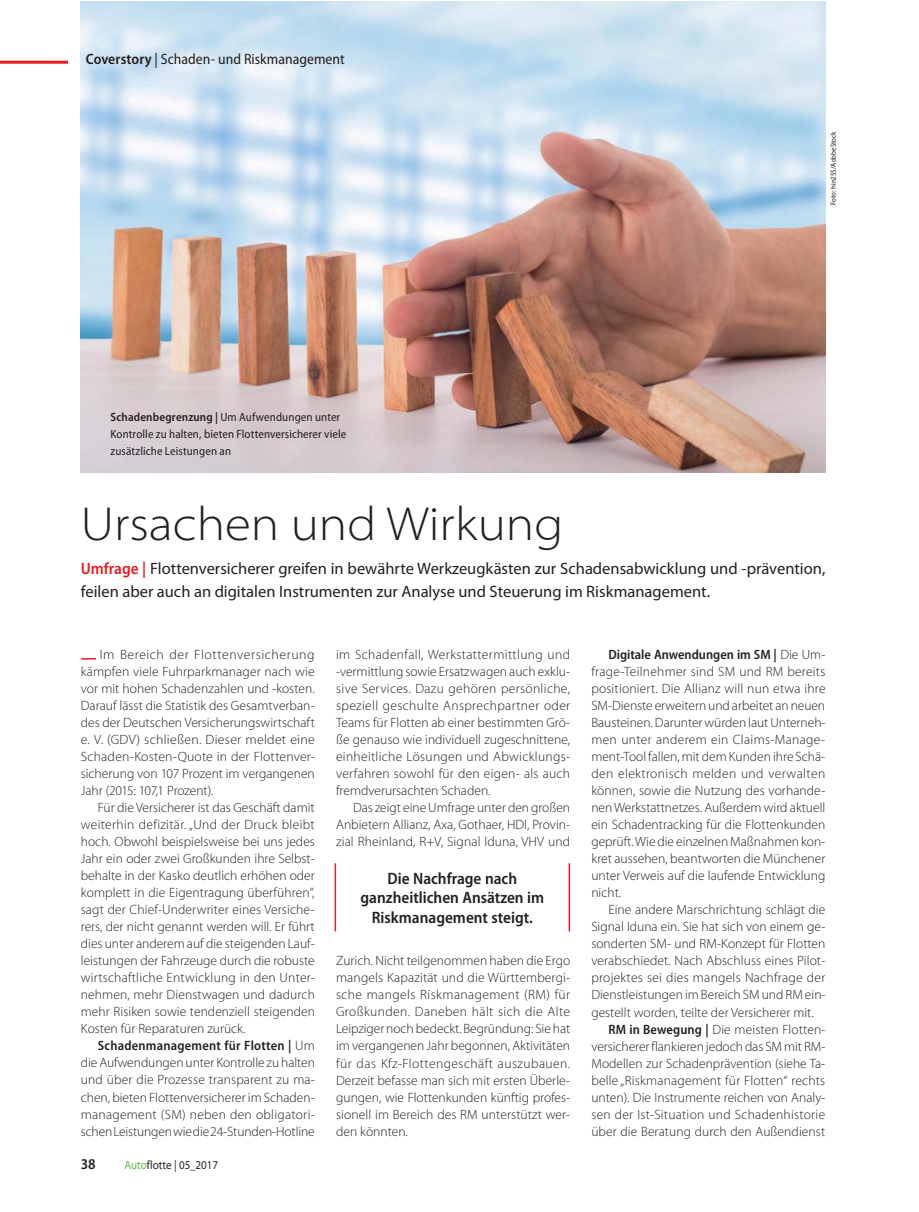
<style>
.page{position:relative;width:919px;height:1212px;background:#fff}
.page>*{position:absolute;margin:0;border:0;box-sizing:border-box;transform-origin:0 0}
.t1{font:300 semi-expanded 48px "Myriad Pro";color:#231f20}
.t2{font:16.5px/22.5px "Myriad Pro";color:#231f20}
.t3{font:600 semi-condensed 16.5px/19.5px "Myriad Pro";color:#231f20;text-align:center}
.t4{font:semi-condensed 15px "Myriad Pro";color:#231f20}
.t5{font:600 semi-condensed 15px "Myriad Pro";color:#231f20}
.t6{font:300 13.5px/17px "Myriad Pro";color:#231f20;text-align:justify}
.t7{font:300 13.5px "Myriad Pro";letter-spacing:.02em;color:#231f20}
.t8{font:semi-condensed 12px/17px "Myriad Pro";letter-spacing:.01em;color:#231f20}
.t9{font:semi-expanded 12px "Myriad Pro";color:#231f20;scale:.85 1}
.t10{font:semi-condensed 7.5px "Myriad Pro";color:#231f20}
.s1{font-weight:600}
.s2{font-weight:600;font-stretch:semi-condensed;color:#e61d24}
.s3{font-weight:600;font-stretch:semi-condensed}
.s4{color:#61b645}
</style>
<div class="page">
<img style="left:81px;top:2px;width:744px;height:470px">
<hr style="left:0;top:61px;width:68px;height:3px;background:#e61d24">
<hr style="left:334px;top:863px;width:2px;height:68px;background:#e61d24">
<hr style="left:568px;top:863px;width:2px;height:68px;background:#e61d24">
<p class="t4" style="left:86px;top:53px;width:260px"><span class="s1">Coverstory</span> | Schaden- und Riskmanagement</p>
<p class="t8" style="left:111px;top:410px;width:237px"><span class="s1">Schadenbegrenzung |</span> Um Aufwendungen unter<br>Kontrolle zu halten, bieten Flottenversicherer viele zusätzliche Leistungen an</p>
<p class="t10" style="left:830px;top:205px;width:74px;rotate:-90deg">Foto: hin255/AdobeStock</p>
<h1 class="t1" style="left:81px;top:506px;width:484px">Ursachen und Wirkung</h1>
<p class="t2" style="left:81px;top:559px;width:746px"><span class="s2">Umfrage |</span> Flottenversicherer greifen in bewährte Werkzeugkästen zur Schadensabwicklung und -prävention, feilen aber auch an digitalen Instrumenten zur Analyse und Steuerung im Riskmanagement.</p>
<p class="t6" style="left:81px;top:647px;width:235px;text-indent:19px">Im Bereich der Flottenversicherung kämpfen viele Fuhrparkmanager nach wie vor mit hohen Schadenzahlen und -kosten.<br>Darauf lässt die Statistik des Gesamtverban&shy;des der Deutschen Versicherungswirtschaft e. V. (GDV) schließen. Dieser meldet eine Schaden-Kosten-Quote in der Flottenver&shy;sicherung von 107 Prozent im vergangenen Jahr (2015: 107,1 Prozent).</p>
<p class="t6" style="left:81px;top:801px;width:235px;text-indent:17px">Für die Versicherer ist das Geschäft damit weiterhin defizitär. „Und der Druck bleibt hoch. Obwohl beispielsweise bei uns jedes Jahr ein oder zwei Großkunden ihre Selbst&shy;behalte in der Kasko deutlich erhöhen oder komplett in die Eigentragung überführen“, sagt der Chief-Underwriter eines Versiche&shy;rers, der nicht genannt werden will. Er führt dies unter anderem auf die steigenden Lauf&shy;leistungen der Fahrzeuge durch die robuste wirtschaftliche Entwicklung in den Unter&shy;nehmen, mehr Dienstwagen und dadurch mehr Risiken sowie tendenziell steigenden Kosten für Reparaturen zurück.</p>
<p class="t6" style="left:81px;top:1039px;width:236px;text-indent:17px"><span class="s3">Schadenmanagement für Flotten |</span> Um die Aufwendungen unter Kontrolle zu halten und über die Prozesse transparent zu ma&shy;chen, bieten Flottenversicherer im Schaden&shy;management (SM) neben den obligatori&shy;schen Leistungen wie die 24-Stunden-Hotline</p>
<p class="t5" style="left:81px;top:1159px;width:16px">38</p>
<p class="t9" style="left:124px;top:1158px;width:112px"><span class="s4">Auto</span>flotte | 05_2017</p>
<p class="t6" style="left:336px;top:647px;width:235px">im Schadenfall, Werkstattermittlung und -vermittlung sowie Ersatzwagen auch exklu&shy;sive Services. Dazu gehören persönliche, speziell geschulte Ansprechpartner oder Teams für Flotten ab einer bestimmten Grö&shy;ße genauso wie individuell zugeschnittene, einheitliche Lösungen und Abwicklungs&shy;verfahren sowohl für den eigen- als auch fremdverursachten Schaden.</p>
<p class="t6" style="left:336px;top:801px;width:235px;text-indent:17px">Das zeigt eine Umfrage unter den großen Anbietern Allianz, Axa, Gothaer, HDI, Provin&shy;zial Rheinland, R+V, Signal Iduna, VHV und</p>
<p class="t3" style="left:360px;top:870px;width:185px">Die Nachfrage nach ganzheit lichen Ansätzen im<br>Riskmanagement steigt.</p>
<p class="t6" style="left:336px;top:954px;width:236px">Zurich. Nicht teilgenommen haben die Ergo mangels Kapazität und die Württembergi&shy;sche mangels Riskmanagement (RM) für Großkunden. Daneben hält sich die Alte Leipziger noch bedeckt. Begründung: Sie hat im vergangenen Jahr begonnen, Aktivitäten für das Kfz-Flottengeschäft auszubauen.<br>Derzeit befasse man sich mit ersten Überle&shy;gungen, wie Flottenkunden künftig profes&shy;sionell im Bereich des RM unterstützt wer&shy;den könnten.</p>
<p class="t6" style="left:591px;top:648px;width:236px;text-indent:17px"><span class="s3">Digitale Anwendungen im SM |</span> Die Um&shy;frage-Teilnehmer sind SM und RM bereits positioniert. Die Allianz will nun etwa ihre SM-Dienste erweitern und arbeitet an neuen Bausteinen. Darunter würden laut Unterneh&shy;men unter anderem ein Claims-Manage&shy;ment-Tool fallen, mit dem Kunden ihre Schä&shy;den elektronisch melden und verwalten können, sowie die Nutzung des vorhande&shy;nen Werkstattnetzes. Außerdem wird aktuell ein Schadentracking für die Flottenkunden geprüft. Wie die einzelnen Maßnahmen kon&shy;kret aussehen, beantworten die Münchener unter Verweis auf die laufende Entwicklung nicht.</p>
<p class="t6" style="left:608px;top:903px;width:218px">Eine andere Marschrichtung schlägt die</p>
<p class="t6" style="left:591px;top:920px;width:235px">Signal Iduna ein. Sie hat sich von einem ge-</p>
<p class="t6" style="left:591px;top:937px;width:235px">sonderten SM- und RM-Konzept für Flotten</p>
<p class="t6" style="left:591px;top:954px;width:235px">verabschiedet. Nach Abschluss eines Pilot-</p>
<p class="t7" style="left:591px;top:973px;width:235px">projektes sei dies mangels Nachfrage der</p>
<p class="t6" style="left:591px;top:988px;width:235px">Dienstleistungen im Bereich SM und RM ein-</p>
<p class="t6" style="left:591px;top:1005px;width:224px">gestellt worden, teilte der Versicherer mit.</p>
<p class="t6" style="left:608px;top:1022px;width:218px"><span class="s3">RM in Bewegung |</span> Die meisten Flotten-</p>
<p class="t6" style="left:591px;top:1039px;width:235px">versicherer flankieren jedoch das SM mit RM-</p>
<p class="t6" style="left:591px;top:1056px;width:235px">Modellen zur Schadenprävention (siehe Ta-</p>
<p class="t6" style="left:591px;top:1073px;width:235px">belle „Riskmanagement für Flotten“ rechts</p>
<p class="t6" style="left:591px;top:1090px;width:235px">unten). Die Instrumente reichen von Analy-</p>
<p class="t7" style="left:591px;top:1109px;width:235px">sen der Ist-Situation und Schadenhistorie</p>
<p class="t6" style="left:591px;top:1124px;width:235px">über die Beratung durch den Außendienst</p>
</div>
